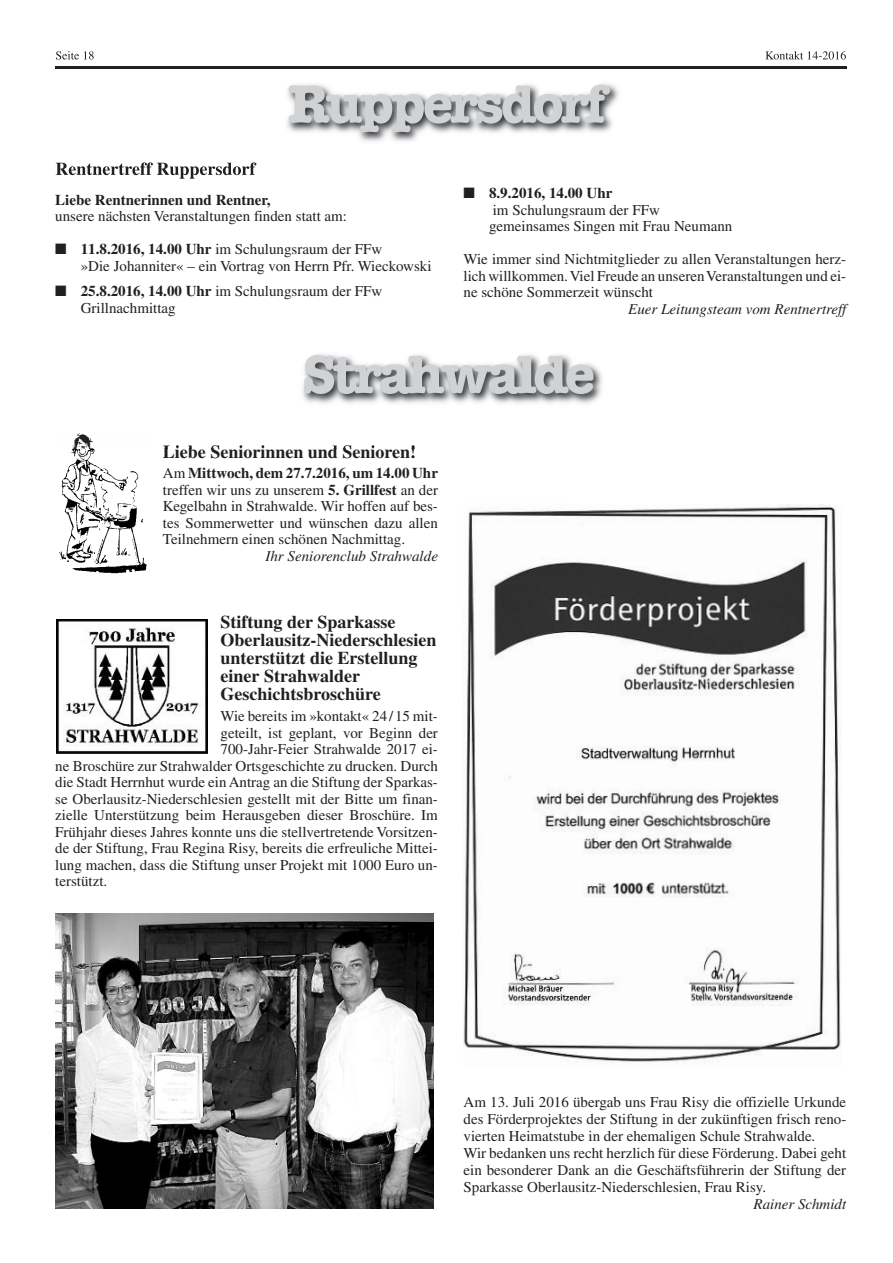
<style>
.page{position:relative;width:893px;height:1263px;background:#fff}
.page>*{position:absolute;margin:0;border:0;box-sizing:border-box;transform-origin:0 0}
.t1{font:700 54px "American Typewriter";letter-spacing:-.055em;color:#d1d2d4}
.t2{font:700 18px/18px "Times";color:#231f20}
.t3{font:15px/16.5px "Times";color:#231f20}
.t4{font:italic 15px "Times";color:#231f20}
.t5{font:700 15px "Times";color:#231f20}
.s1{font-weight:700}
</style>
<div class="page">
<img style="left:57px;top:620px;width:151px;height:133px">
<img style="left:55px;top:913px;width:379px;height:295px">
<img style="left:463px;top:504px;width:378px;height:558px">
<img style="left:60px;top:448px;width:87px;height:126px">
<img style="left:302px;top:354px;width:300px;height:94px">
<img style="left:163px;top:445px;width:102px;height:3px">
<img style="left:72px;top:433px;width:21px;height:15px">
<img style="left:55px;top:51px;width:792px;height:127px">
<img style="left:56px;top:51px;width:23px;height:9px">
<svg style="left:84px;top:51px;width:10px;height:9px"></svg>
<img style="left:765px;top:51px;width:68px;height:9px">
<img style="left:55px;top:67px;width:791px;height:1px">
<img style="left:56px;top:162px;width:95px;height:13px">
<h1 class="t1" style="left:288px;top:86px;width:323px">Ruppersdorf</h1>
<p class="t5" style="left:55px;top:194px;width:217px">Liebe Rentnerinnen und Rentner,</p>
<p class="t3" style="left:55px;top:209px;width:293px">unsere nächsten Veranstaltungen finden statt am:</p>
<p class="t3" style="left:81px;top:242px;width:352px;text-indent:-26px">■ <span class="s1">11.8.2016, 14.00 Uhr</span> im Schulungsraum der FFw<br>»Die Johanniter« – ein Vortrag von Herrn Pfr. Wieckowski</p>
<p class="t3" style="left:81px;top:284px;width:303px;text-indent:-26px">■ <span class="s1">25.8.2016, 14.00 Uhr</span> im Schulungsraum der FFw<br>Grillnachmittag</p>
<p class="t3" style="left:489px;top:187px;width:245px;text-indent:-26px">■ <span class="s1">8.9.2016, 14.00 Uhr<br></span>im Schulungsraum der FFw gemeinsames Singen mit Frau Neumann</p>
<p class="t3" style="left:463px;top:253px;width:384px;text-align:justify">Wie immer sind Nichtmitglieder zu allen Veranstaltungen herz&shy;lich willkommen.Viel Freude an unserenVeranstaltungen und ei&shy;ne schöne Sommerzeit wünscht</p>
<p class="t4" style="left:628px;top:304px;width:219px">Euer Leitungsteam vom Rentnertreff</p>
<h1 class="t1" style="left:303px;top:356px;width:294px">Strahwalde</h1>
<p class="t2" style="left:163px;top:444px;width:255px">Liebe Seniorinnen und Senioren!</p>
<p class="t3" style="left:163px;top:467px;width:277px;text-align:justify">Am <span class="s1">Mittwoch, dem 27.7.2016, um 14.00 Uhr </span>treffen wir uns zu unserem <span class="s1">5. Grillfest</span> an der Kegelbahn in Strahwalde. Wir hoffen auf bes&shy;tes Sommerwetter und wünschen dazu allen Teilnehmern einen schönen Nachmittag.</p>
<p class="t4" style="left:265px;top:551px;width:174px">Ihr Seniorenclub Strahwalde</p>
<p class="t2" style="left:221px;top:615px;width:217px">Stiftung der Sparkasse<br>Oberlausitz-Niederschlesien unterstützt die Erstellung einer Strahwalder<br>Geschichtsbroschüre</p>
<p class="t3" style="left:221px;top:709px;width:219px">Wie bereits im »kontakt« 24/15 mit-</p>
<p class="t3" style="left:221px;top:726px;width:219px">geteilt, ist geplant, vor Beginn der</p>
<p class="t3" style="left:221px;top:742px;width:219px">700-Jahr-Feier Strahwalde 2017 ei-</p>
<p class="t3" style="left:55px;top:759px;width:384px">ne Broschüre zur Strahwalder Ortsgeschichte zu drucken. Durch</p>
<p class="t3" style="left:55px;top:775px;width:384px">die Stadt Herrnhut wurde ein Antrag an die Stiftung der Sparkas-</p>
<p class="t3" style="left:55px;top:792px;width:384px">se Oberlausitz-Niederschlesien gestellt mit der Bitte um finan-</p>
<p class="t3" style="left:55px;top:808px;width:384px">zielle Unterstützung beim Herausgeben dieser Broschüre. Im</p>
<p class="t3" style="left:55px;top:825px;width:384px">Frühjahr dieses Jahres konnte uns die stellvertretende Vorsitzen-</p>
<p class="t3" style="left:55px;top:841px;width:384px">de der Stiftung, Frau Regina Risy, bereits die erfreuliche Mittei-</p>
<p class="t3" style="left:55px;top:858px;width:384px">lung machen, dass die Stiftung unser Projekt mit 1000 Euro un-</p>
<p class="t3" style="left:55px;top:874px;width:54px">terstützt.</p>
<p class="t3" style="left:463px;top:1094px;width:384px;line-height:17px">Am 13. Juli 2016 übergab uns Frau Risy die offizielle Urkunde des Förderprojektes der Stiftung in der zukünftigen frisch reno&shy;vierten Heimatstube in der ehemaligen Schule Strahwalde.<br>Wir bedanken uns recht herzlich für diese Förderung. Dabei geht ein besonderer Dank an die Geschäftsführerin der Stiftung der Sparkasse Oberlausitz-Niederschlesien, Frau Risy.</p>
<p class="t4" style="left:753px;top:1198px;width:94px">Rainer Schmidt</p>
</div>
